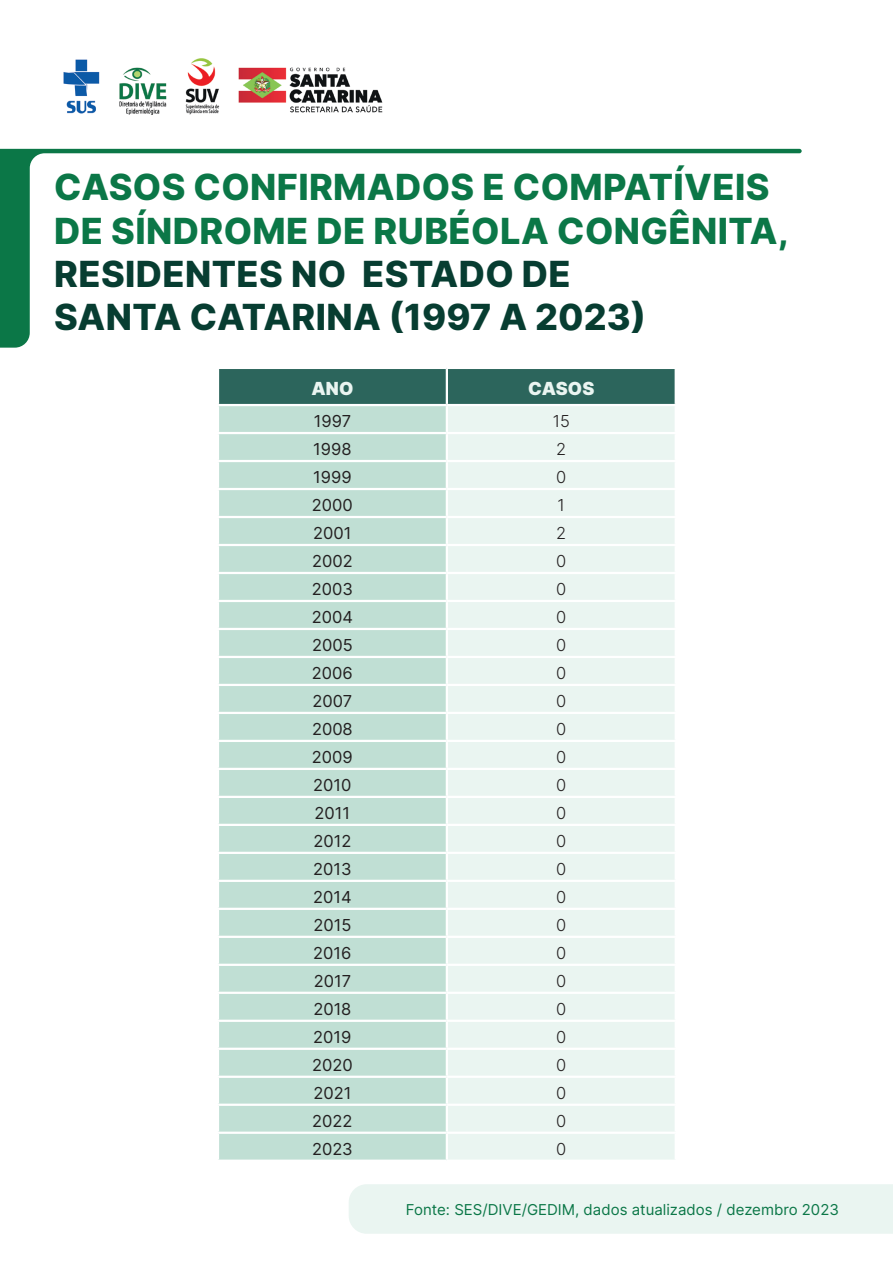
<style>
.page{position:relative;width:893px;height:1263px;background:#fff}
.page>*{position:absolute;margin:0;border:0;box-sizing:border-box;transform-origin:0 0}
.t1{font:800 36px/43.2px "Inter";letter-spacing:.01em;color:#0b7747}
.t2{font:800 36px/43.2px "Inter";letter-spacing:.01em;color:#073d31}
.t3{font:900 18px "Inter";letter-spacing:.01em;color:#eaf5f1}
.t4{font:16.5px "Inter";color:#231f20}
.t5{font:300 16.5px "Inter";color:#231f20}
.t6{font:15px "Inter";color:#0b7747}
</style>
<div class="page">
<img style="left:63px;top:58px;width:320px;height:57px">
<svg style="left:0;top:149px;width:802px;height:199px"></svg>
<div style="left:349px;top:1184px;width:544px;height:50px;background:#eaf5f1"></div>
<div style="left:219px;top:369px;width:456px;height:35px;background:#2c655c"></div>
<div style="left:219px;top:406px;width:227px;height:753px;background:#c0dfd4"></div>
<div style="left:448px;top:406px;width:227px;height:753px;background:#eaf5f1"></div>
<hr style="left:446px;top:369px;width:2px;height:35px;background:#fff">
<hr style="left:217px;top:432px;width:230px;height:2px;background:#fff">
<hr style="left:447px;top:432px;width:230px;height:2px;background:#fff">
<hr style="left:217px;top:460px;width:230px;height:2px;background:#fff">
<hr style="left:447px;top:460px;width:230px;height:2px;background:#fff">
<hr style="left:217px;top:488px;width:230px;height:2px;background:#fff">
<hr style="left:447px;top:488px;width:230px;height:2px;background:#fff">
<hr style="left:217px;top:516px;width:230px;height:2px;background:#fff">
<hr style="left:447px;top:516px;width:230px;height:2px;background:#fff">
<hr style="left:217px;top:544px;width:230px;height:2px;background:#fff">
<hr style="left:447px;top:544px;width:230px;height:2px;background:#fff">
<hr style="left:217px;top:572px;width:230px;height:2px;background:#fff">
<hr style="left:447px;top:572px;width:230px;height:2px;background:#fff">
<hr style="left:217px;top:600px;width:230px;height:2px;background:#fff">
<hr style="left:447px;top:600px;width:230px;height:2px;background:#fff">
<hr style="left:217px;top:628px;width:230px;height:2px;background:#fff">
<hr style="left:447px;top:628px;width:230px;height:2px;background:#fff">
<hr style="left:217px;top:656px;width:230px;height:2px;background:#fff">
<hr style="left:447px;top:656px;width:230px;height:2px;background:#fff">
<hr style="left:217px;top:684px;width:230px;height:2px;background:#fff">
<hr style="left:447px;top:684px;width:230px;height:2px;background:#fff">
<hr style="left:217px;top:712px;width:230px;height:2px;background:#fff">
<hr style="left:447px;top:712px;width:230px;height:2px;background:#fff">
<hr style="left:217px;top:740px;width:230px;height:2px;background:#fff">
<hr style="left:447px;top:740px;width:230px;height:2px;background:#fff">
<hr style="left:217px;top:768px;width:230px;height:2px;background:#fff">
<hr style="left:447px;top:768px;width:230px;height:2px;background:#fff">
<hr style="left:217px;top:796px;width:230px;height:2px;background:#fff">
<hr style="left:447px;top:796px;width:230px;height:2px;background:#fff">
<hr style="left:217px;top:824px;width:230px;height:2px;background:#fff">
<hr style="left:447px;top:824px;width:230px;height:2px;background:#fff">
<hr style="left:217px;top:852px;width:230px;height:2px;background:#fff">
<hr style="left:447px;top:852px;width:230px;height:2px;background:#fff">
<hr style="left:217px;top:880px;width:230px;height:2px;background:#fff">
<hr style="left:447px;top:880px;width:230px;height:2px;background:#fff">
<hr style="left:217px;top:908px;width:230px;height:2px;background:#fff">
<hr style="left:447px;top:908px;width:230px;height:2px;background:#fff">
<hr style="left:217px;top:936px;width:230px;height:2px;background:#fff">
<hr style="left:447px;top:936px;width:230px;height:2px;background:#fff">
<hr style="left:217px;top:964px;width:230px;height:2px;background:#fff">
<hr style="left:447px;top:964px;width:230px;height:2px;background:#fff">
<hr style="left:217px;top:992px;width:230px;height:2px;background:#fff">
<hr style="left:447px;top:992px;width:230px;height:2px;background:#fff">
<hr style="left:217px;top:1020px;width:230px;height:2px;background:#fff">
<hr style="left:447px;top:1020px;width:230px;height:2px;background:#fff">
<hr style="left:217px;top:1048px;width:230px;height:2px;background:#fff">
<hr style="left:447px;top:1048px;width:230px;height:2px;background:#fff">
<hr style="left:217px;top:1076px;width:230px;height:2px;background:#fff">
<hr style="left:447px;top:1076px;width:230px;height:2px;background:#fff">
<hr style="left:217px;top:1103px;width:230px;height:3px;background:#fff">
<hr style="left:447px;top:1103px;width:230px;height:3px;background:#fff">
<hr style="left:217px;top:1131px;width:230px;height:3px;background:#fff">
<hr style="left:447px;top:1131px;width:230px;height:3px;background:#fff">
<h1 class="t1" style="left:54px;top:164px;width:736px">CASOS CONFIRMADOS E COMPATÍVEIS<br>DE SÍNDROME DE RUBÉOLA CONGÊNITA,</h1>
<h1 class="t2" style="left:54px;top:251px;width:593px">RESIDENTES NO ESTADO DE<br>SANTA CATARINA (1997 A 2023)</h1>
<p class="t3" style="left:311px;top:375px;width:44px">ANO</p>
<p class="t3" style="left:528px;top:375px;width:68px">CASOS</p>
<p class="t4" style="left:314px;top:409px;width:39px">1997</p>
<p class="t5" style="left:553px;top:409px;width:19px">15</p>
<p class="t4" style="left:313px;top:437px;width:40px">1998</p>
<p class="t5" style="left:556px;top:437px;width:12px">2</p>
<p class="t4" style="left:313px;top:465px;width:40px">1999</p>
<p class="t5" style="left:556px;top:465px;width:12px">0</p>
<p class="t4" style="left:312px;top:493px;width:42px">2000</p>
<p class="t5" style="left:558px;top:493px;width:9px">1</p>
<p class="t4" style="left:313px;top:521px;width:40px">2001</p>
<p class="t5" style="left:556px;top:521px;width:12px">2</p>
<p class="t4" style="left:312px;top:549px;width:42px">2002</p>
<p class="t5" style="left:556px;top:549px;width:12px">0</p>
<p class="t4" style="left:312px;top:577px;width:43px">2003</p>
<p class="t5" style="left:556px;top:577px;width:12px">0</p>
<p class="t4" style="left:312px;top:605px;width:43px">2004</p>
<p class="t5" style="left:556px;top:605px;width:12px">0</p>
<p class="t4" style="left:312px;top:633px;width:42px">2005</p>
<p class="t5" style="left:556px;top:633px;width:12px">0</p>
<p class="t4" style="left:312px;top:661px;width:42px">2006</p>
<p class="t5" style="left:556px;top:661px;width:12px">0</p>
<p class="t4" style="left:313px;top:689px;width:41px">2007</p>
<p class="t5" style="left:556px;top:689px;width:12px">0</p>
<p class="t4" style="left:312px;top:717px;width:42px">2008</p>
<p class="t5" style="left:556px;top:717px;width:12px">0</p>
<p class="t4" style="left:312px;top:745px;width:42px">2009</p>
<p class="t5" style="left:556px;top:745px;width:12px">0</p>
<p class="t4" style="left:313px;top:773px;width:40px">2010</p>
<p class="t5" style="left:556px;top:773px;width:12px">0</p>
<p class="t4" style="left:315px;top:801px;width:37px">2011</p>
<p class="t5" style="left:556px;top:801px;width:12px">0</p>
<p class="t4" style="left:313px;top:829px;width:39px">2012</p>
<p class="t5" style="left:556px;top:829px;width:12px">0</p>
<p class="t4" style="left:313px;top:857px;width:40px">2013</p>
<p class="t5" style="left:556px;top:857px;width:12px">0</p>
<p class="t4" style="left:313px;top:885px;width:40px">2014</p>
<p class="t5" style="left:556px;top:885px;width:12px">0</p>
<p class="t4" style="left:313px;top:913px;width:39px">2015</p>
<p class="t5" style="left:556px;top:913px;width:12px">0</p>
<p class="t4" style="left:313px;top:941px;width:40px">2016</p>
<p class="t5" style="left:556px;top:941px;width:12px">0</p>
<p class="t4" style="left:314px;top:969px;width:39px">2017</p>
<p class="t5" style="left:556px;top:969px;width:12px">0</p>
<p class="t4" style="left:313px;top:997px;width:40px">2018</p>
<p class="t5" style="left:556px;top:997px;width:12px">0</p>
<p class="t4" style="left:313px;top:1025px;width:40px">2019</p>
<p class="t5" style="left:556px;top:1025px;width:12px">0</p>
<p class="t4" style="left:312px;top:1053px;width:42px">2020</p>
<p class="t5" style="left:556px;top:1053px;width:12px">0</p>
<p class="t4" style="left:313px;top:1081px;width:39px">2021</p>
<p class="t5" style="left:556px;top:1081px;width:12px">0</p>
<p class="t4" style="left:312px;top:1109px;width:42px">2022</p>
<p class="t5" style="left:556px;top:1109px;width:12px">0</p>
<p class="t4" style="left:312px;top:1137px;width:42px">2023</p>
<p class="t5" style="left:556px;top:1137px;width:12px">0</p>
<p class="t6" style="left:406px;top:1198px;width:434px">Fonte: SES/DIVE/GEDIM, dados atualizados / dezembro 2023</p>
</div>
